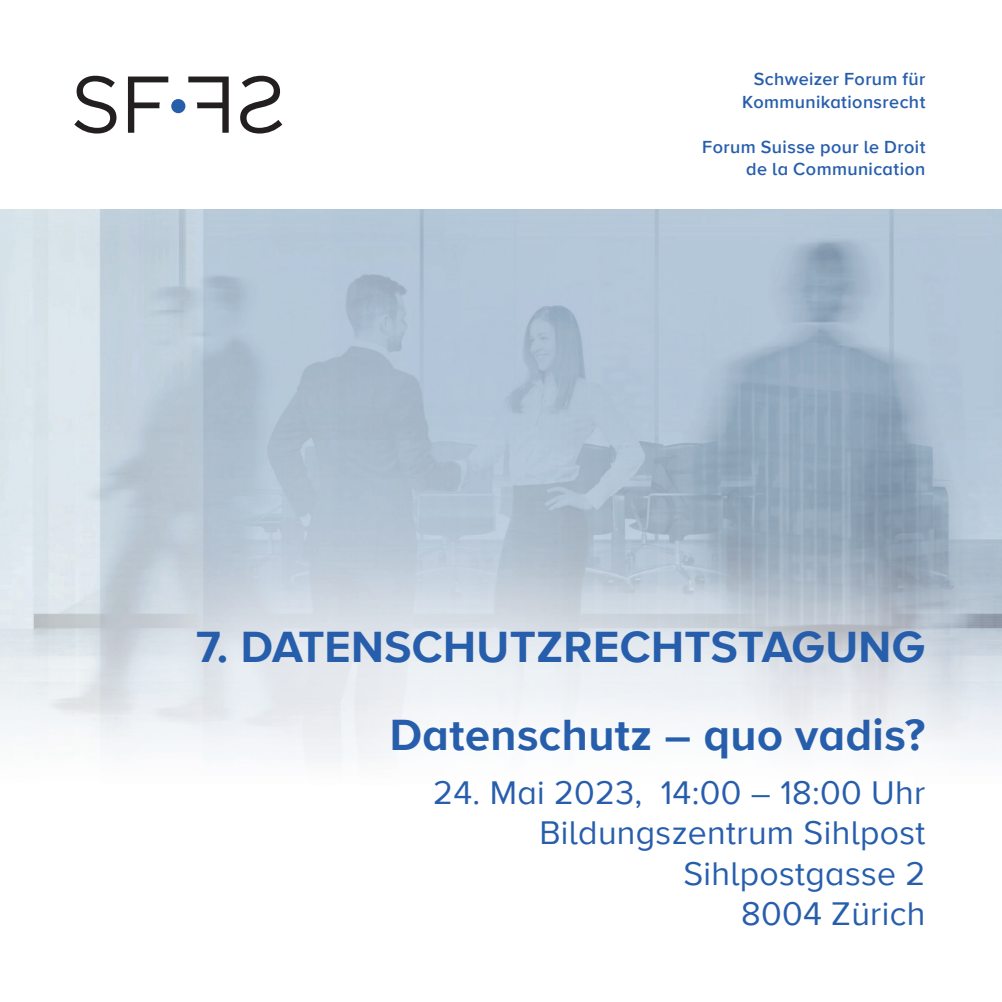
<style>
.page{position:relative;width:1002px;height:1002px;background:#fff}
.page>*{position:absolute;margin:0;border:0;box-sizing:border-box;transform-origin:0 0}
.t1{font:700 45px "Proxima Nova A";letter-spacing:.01em;color:#275eac}
.t2{font:33.75px "Proxima Nova A";letter-spacing:.01em;color:#275eac}
.t3{font:600 18px/22.5px "Proxima Nova A";letter-spacing:.02em;color:#275eac;text-align:right}
</style>
<div class="page">
<img style="left:1px;top:209px;width:1000px;height:544px">
<div style="left:106px;top:536px;width:895px;height:465px;background:#fff;opacity:.75"></div>
<img style="left:0;top:209px;width:1px;height:531px">
<svg style="left:74px;top:76px;width:42px;height:57px"></svg>
<svg style="left:240px;top:76px;width:42px;height:57px"></svg>
<svg style="left:188px;top:76px;width:41px;height:57px"></svg>
<svg style="left:128px;top:76px;width:40px;height:57px"></svg>
<div style="left:171px;top:99px;width:14px;height:14px;background:#275eac;border-radius:50%"></div>
<p class="t3" style="left:742px;top:67px;width:185px">Schweizer Forum für<br>Kommunikationsrecht</p>
<p class="t3" style="left:702px;top:135px;width:225px">Forum Suisse pour le Droit</p>
<p class="t3" style="left:746px;top:157px;width:181px">de la Communication</p>
<p class="t1" style="left:196px;top:613px;width:730px">7. DATENSCHUTZRECHTSTAGUNG</p>
<p class="t1" style="left:390px;top:701px;width:537px">Datenschutz – quo vadis?</p>
<p class="t2" style="left:433px;top:767px;width:493px">24. Mai 2023, 14:00 – 18:00 Uhr</p>
<p class="t2" style="left:539px;top:807px;width:387px">Bildungszentrum Sihlpost</p>
<p class="t2" style="left:683px;top:848px;width:243px">Sihlpostgasse 2</p>
<p class="t2" style="left:741px;top:888px;width:186px">8004 Zürich</p>
</div>
